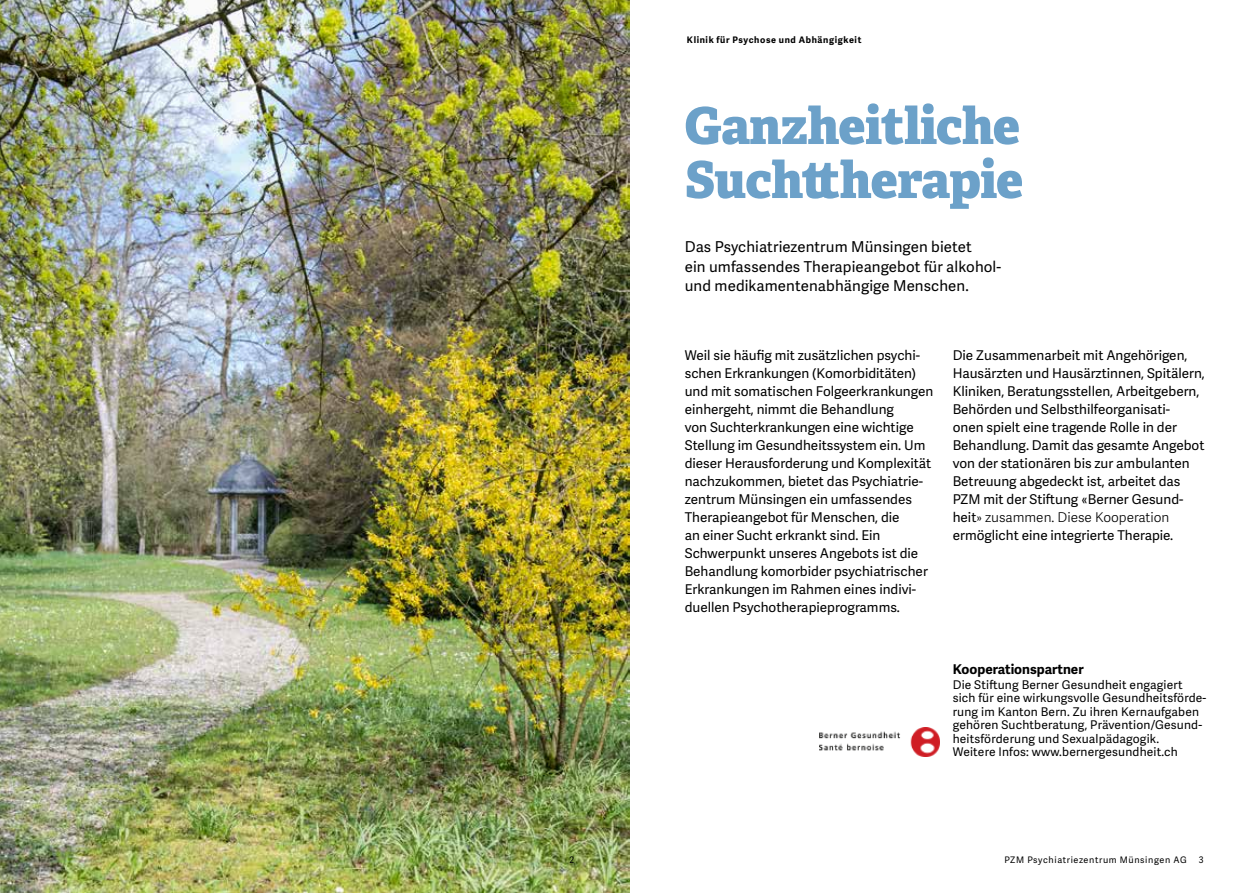
<style>
.page{position:relative;width:1259px;height:893px;background:#fff}
.page>*{position:absolute;margin:0;border:0;box-sizing:border-box;transform-origin:0 0}
.t1{font:800 51px/54px "Adelle";letter-spacing:-.015em;color:#6ca1c9}
.t2{font:15px/19.5px "Adelle Sans";letter-spacing:.01em;color:#000}
.t3{font:13.5px/18px "Adelle Sans";color:#000}
.t4{font:13.5px "Adelle Sans Lt";color:#000}
.t5{font:700 13.5px "Adelle Sans";color:#000}
.t6{font:12px/13.5px "Adelle Sans";letter-spacing:.015em;color:#000}
.t7{font:9px "Adelle Sans";letter-spacing:.07em;color:#000}
.t8{font:700 9px "Adelle Sans";letter-spacing:.07em;color:#000}
.s1{font-family:"Frutiger";font-stretch:condensed}
.s2{font-family:"Adelle Sans"}
</style>
<div class="page">
<img style="left:0;top:0;width:629px;height:893px">
<img style="left:819px;top:727px;width:120px;height:29px">
<p class="t8" style="left:687px;top:33px;width:176px">Klinik für Psychose und Abhängigkeit</p>
<h1 class="t1" style="left:685px;top:99px;width:340px">Ganzheitliche<br>Suchttherapie</h1>
<p class="t2" style="left:685px;top:236px;width:318px">Das Psychiatriezentrum Münsingen bietet<br>ein umfassendes Therapieangebot für alkohol&shy;und medikamentenabhängige Menschen.</p>
<p class="t3" style="left:685px;top:346px;width:250px">Weil sie häufig mit zusätzlichen psychi&shy;schen Erkrankungen (Komorbiditäten) und mit somatischen Folgeerkrankungen einhergeht, nimmt die Behandlung<br>von Suchterkrankungen eine wichtige Stellung im Gesundheitssystem ein. Um dieser Herausforderung und Komplexität nachzukommen, bietet das Psychiatrie&shy;zentrum Münsingen ein umfassendes Therapieangebot für Menschen, die<br>an einer Sucht erkrankt sind. Ein Schwerpunkt unseres Angebots ist die Behandlung komorbider psychiatrischer Erkrankungen im Rahmen eines indivi&shy;duellen Psychotherapieprogramms.</p>
<p class="t3" style="left:952px;top:346px;width:254px">Die Zusammenarbeit mit Angehörigen, Hausärzten und Hausärztinnen, Spitälern, Kliniken, Beratungsstellen, Arbeitgebern, Behörden und Selbsthilfeorganisati-<br>onen spielt eine tragende Rolle in der Behandlung. Damit das gesamte Angebot von der stationären bis zur ambulanten Betreuung abgedeckt ist, arbeitet das PZM mit der Stiftung <span class="s1">«</span>Berner Gesund-</p>
<p class="t4" style="left:952px;top:508px;width:218px"><span class="s2">heit</span>» zusammen. Diese Kooperation</p>
<p class="t3" style="left:952px;top:526px;width:222px">ermöglicht eine integrierte Therapie.</p>
<p class="t5" style="left:952px;top:659px;width:132px">Kooperationspartner</p>
<p class="t6" style="left:952px;top:677px;width:255px">Die Stiftung Berner Gesundheit engagiert sich für eine wirkungsvolle Gesundheitsförde&shy;rung im Kanton Bern. Zu ihren Kernaufgaben gehören Suchtberatung, Prävention/Gesund&shy;heitsförderung und Sexualpädagogik.<br>Weitere Infos: www.bernergesundheit.ch</p>
<p class="t7" style="left:569px;top:854px;width:6px">2</p>
<p class="t7" style="left:1004px;top:854px;width:184px">PZM Psychiatriezentrum Münsingen AG</p>
<p class="t7" style="left:1198px;top:854px;width:6px">3</p>
</div>
